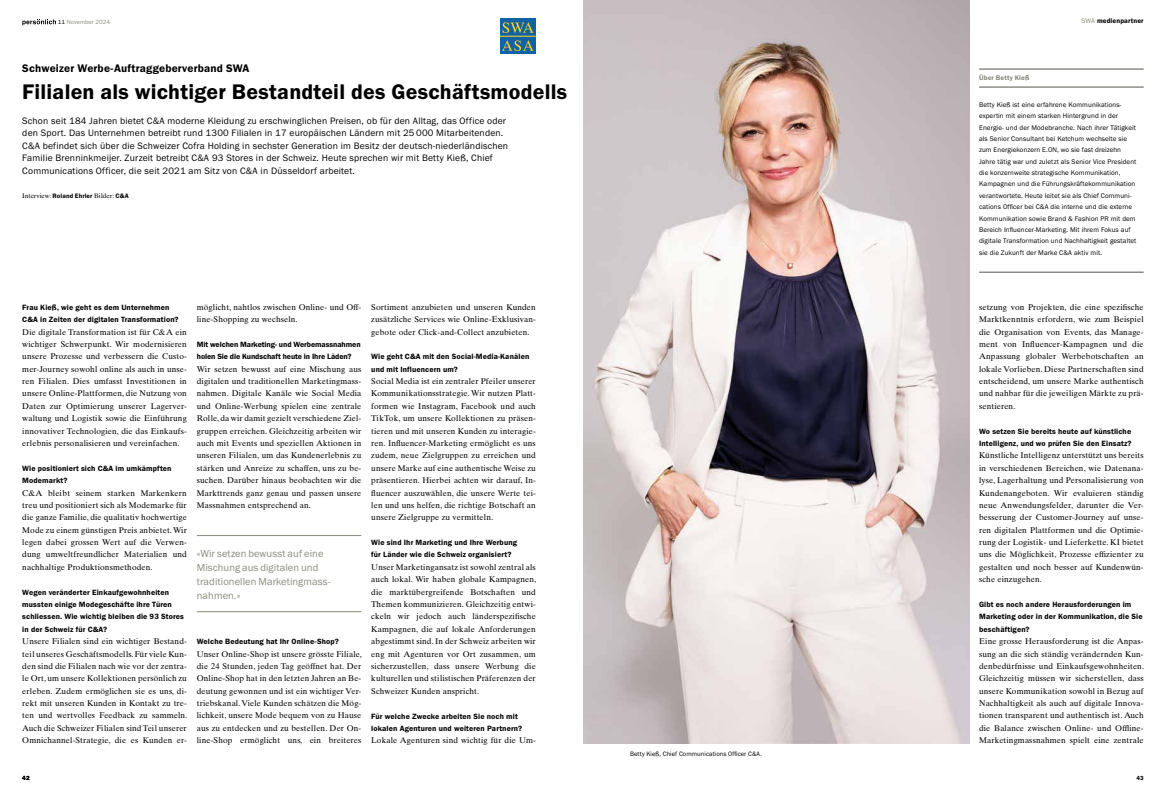
<style>
.page{position:relative;width:1166px;height:794px;background:#fff}
.page>*{position:absolute;margin:0;border:0;box-sizing:border-box;transform-origin:0 0}
.t1{font:21.88px "Franklin Gothic URW Dem";letter-spacing:.01em;color:#000}
.t2{font:11.38px "Franklin Gothic URW Dem";letter-spacing:.015em;color:#000}
.t3{font:10.5px/14px "Franklin Gothic URW Boo";letter-spacing:.01em;color:#8a8b7c}
.t4{font:9.62px/12.3px "Franklin Gothic URW Boo";letter-spacing:.02em;color:#000}
.t5{font:8.31px/12.3px "Times Ten Pro";letter-spacing:.015em;color:#000;text-align:justify}
.t6{font:7.88px/12.3px "Franklin Gothic URW Dem";letter-spacing:.015em;color:#000}
.t7{font:7.88px/12.3px "Franklin Gothic URW Dem";letter-spacing:-.01em;color:#000}
.t8{font:7px/11.4px "Franklin Gothic URW Boo";letter-spacing:.015em;color:#000}
.t9{font:7px "Franklin Gothic URW Dem";letter-spacing:.015em;color:#000}
.t10{font:7px "Franklin Gothic URW Dem";letter-spacing:.015em;color:#8a8b7c}
.t11{font:6.56px "Franklin Gothic URW Boo";letter-spacing:.01em;color:#000}
.t12{font:6.56px "Times Ten Pro";color:#000}
.t13{font:6.12px "Franklin Gothic URW Boo";letter-spacing:.015em;color:#8a8b7c}
.t14{font:6.12px "Franklin Gothic URW Dem";color:#000}
.s1{color:#000}
.s2{font-family:"Franklin Gothic URW Dem"}
.s3{font-family:"Franklin Gothic URW Boo";color:#8a8b7c}
</style>
<div class="page">
<svg style="left:22px;top:19px;width:34px;height:6px"></svg>
<div style="left:500px;top:18px;width:36px;height:36px;background:#1163a3"></div>
<svg style="left:502px;top:22px;width:31px;height:11px"></svg>
<svg style="left:502px;top:40px;width:32px;height:11px"></svg>
<hr style="left:500px;top:36px;width:36px;height:1px;background:#ffd61c">
<hr style="left:197px;top:535px;width:164px;height:1px;background:#8a8b7c">
<hr style="left:197px;top:611px;width:164px;height:1px;background:#8a8b7c">
<img style="left:583px;top:0;width:386px;height:743px">
<hr style="left:979px;top:272px;width:164px;height:1px;background:#57544b">
<hr style="left:979px;top:69px;width:164px;height:1px;background:#57544b">
<hr style="left:979px;top:87px;width:164px;height:1px;background:#57544b">
<p class="t13" style="left:58px;top:19px;width:54px"><span class="s1">11</span> November 2024</p>
<h2 class="t2" style="left:22px;top:61px;width:229px">Schweizer Werbe-Auftraggeberverband SWA</h2>
<h1 class="t1" style="left:22px;top:78px;width:546px">Filialen als wichtiger Bestandteil des Geschäftsmodells</h1>
<p class="t4" style="left:22px;top:114px;width:487px">Schon seit 184 Jahren bietet C&amp;A moderne Kleidung zu erschwinglichen Preisen, ob für den Alltag, das Office oder den Sport. Das Unternehmen betreibt rund 1300 Filialen in 17 europäischen Ländern mit 25 000 Mitarbeitenden.<br>C&amp;A befindet sich über die Schweizer Cofra Holding in sechster Generation im Besitz der deutsch-niederländischen Familie Brenninkmeijer. Zurzeit betreibt C&amp;A 93 Stores in der Schweiz. Heute sprechen wir mit Betty Kieß, Chief Communications Officer, die seit 2021 am Sitz von C&amp;A in Düsseldorf arbeitet.</p>
<p class="t12" style="left:22px;top:192px;width:108px">Interview: <span class="s2">Roland Ehrler</span> Bilder: <span class="s2">C&amp;A</span></p>
<p class="t6" style="left:22px;top:301px;width:158px">Frau Kieß, wie geht es dem Unternehmen<br>C&amp;A in Zeiten der digitalen Transformation?</p>
<p class="t5" style="left:22px;top:325px;width:166px">Die digitale Transformation ist für C&amp;A ein wichtiger Schwerpunkt. Wir modernisieren unsere Prozesse und verbessern die Custo&shy;mer-Journey sowohl online als auch in unse&shy;ren Filialen. Dies umfasst Investitionen in unsere Online-Plattformen, die Nutzung von Daten zur Optimierung unserer Lagerver&shy;waltung und Logistik sowie die Einführung innovativer Technologien, die das Einkaufs&shy;erlebnis personalisieren und vereinfachen.</p>
<p class="t6" style="left:22px;top:462px;width:151px">Wie positioniert sich C&amp;A im umkämpften<br>Modemarkt?</p>
<p class="t5" style="left:22px;top:486px;width:166px">C&amp;A bleibt seinem starken Markenkern treu und positioniert sich als Modemarke für die ganze Familie, die qualitativ hochwertige Mode zu einem günstigen Preis anbietet. Wir legen dabei grossen Wert auf die Verwen&shy;dung umweltfreundlicher Materialien und nachhaltige Produktionsmethoden.</p>
<p class="t6" style="left:22px;top:585px;width:163px">Wegen veränderter Einkaufgewohnheiten mussten einige Modegeschäfte ihre Türen schliessen. Wie wichtig bleiben die 93 Stores in der Schweiz für C&amp;A?</p>
<p class="t5" style="left:22px;top:635px;width:166px">Unsere Filialen sind ein wichtiger Bestand&shy;teil unseres Geschäftsmodells. Für viele Kun&shy;den sind die Filialen nach wie vor der zentra&shy;le Ort, um unsere Kollektionen persönlich zu erleben. Zudem ermöglichen sie es uns, di&shy;rekt mit unseren Kunden in Kontakt zu tre&shy;ten und wertvolles Feedback zu sammeln.<br>Auch die Schweizer Filialen sind Teil unserer Omnichannel-Strategie, die es Kunden er-</p>
<p class="t5" style="left:197px;top:301px;width:166px">möglicht, nahtlos zwischen Online- und Off&shy;line-Shopping zu wechseln.</p>
<p class="t7" style="left:197px;top:338px;width:165px">Mit welchen Marketing- und Werbemassnahmen holen Sie die Kundschaft heute in Ihre Läden?</p>
<p class="t5" style="left:197px;top:363px;width:166px">Wir setzen bewusst auf eine Mischung aus digitalen und traditionellen Marketingmass&shy;nahmen. Digitale Kanäle wie Social Media und Online-Werbung spielen eine zentrale Rolle, da wir damit gezielt verschiedene Ziel&shy;gruppen erreichen. Gleichzeitig arbeiten wir auch mit Events und speziellen Aktionen in unseren Filialen, um das Kundenerlebnis zu stärken und Anreize zu schaffen, uns zu be&shy;suchen. Darüber hinaus beobachten wir die Markttrends ganz genau und passen unsere Massnahmen entsprechend an.</p>
<p class="t3" style="left:197px;top:546px;width:135px">«Wir setzen bewusst auf eine<br>Mischung aus digitalen und traditionellen Marketingmass&shy;nahmen.»</p>
<p class="t6" style="left:197px;top:635px;width:143px">Welche Bedeutung hat Ihr Online-Shop?</p>
<p class="t5" style="left:197px;top:647px;width:166px">Unser Online-Shop ist unsere grösste Filiale, die 24 Stunden, jeden Tag geöffnet hat. Der Online-Shop hat in den letzten Jahren an Be&shy;deutung gewonnen und ist ein wichtiger Ver&shy;triebskanal. Viele Kunden schätzen die Mög&shy;lichkeit, unsere Mode bequem von zu Hause aus zu entdecken und zu bestellen. Der On&shy;line-Shop ermöglicht uns, ein breiteres</p>
<p class="t5" style="left:371px;top:301px;width:166px">Sortiment anzubieten und unseren Kunden zusätzliche Services wie Online-Exklusivan&shy;gebote oder Click-and-Collect anzubieten.</p>
<p class="t6" style="left:371px;top:350px;width:160px">Wie geht C&amp;A mit den Social-Media-Kanälen und mit Influencern um?</p>
<p class="t5" style="left:371px;top:375px;width:166px">Social Media ist ein zentraler Pfeiler unserer Kommunikationsstrategie. Wir nutzen Platt&shy;formen wie Instagram, Facebook und auch TikTok, um unsere Kollektionen zu präsen&shy;tieren und mit unseren Kunden zu interagie&shy;ren. Influencer-Marketing ermöglicht es uns zudem, neue Zielgruppen zu erreichen und unsere Marke auf eine authentische Weise zu präsentieren. Hierbei achten wir darauf, In&shy;fluencer auszuwählen, die unsere Werte tei&shy;len und uns helfen, die richtige Botschaft an unsere Zielgruppe zu vermitteln.</p>
<p class="t6" style="left:371px;top:536px;width:147px">Wie sind Ihr Marketing und Ihre Werbung für Länder wie die Schweiz organisiert?</p>
<p class="t5" style="left:371px;top:561px;width:166px">Unser Marketingansatz ist sowohl zentral als auch lokal. Wir haben globale Kampagnen, die marktübergreifende Botschaften und Themen kommunizieren. Gleichzeitig entwi&shy;ckeln wir jedoch auch länderspezifische Kampagnen, die auf lokale Anforderungen abgestimmt sind. In der Schweiz arbeiten wir eng mit Agenturen vor Ort zusammen, um sicherzustellen, dass unsere Werbung die kulturellen und stilistischen Präferenzen der Schweizer Kunden anspricht.</p>
<p class="t6" style="left:371px;top:709px;width:152px">Für welche Zwecke arbeiten Sie noch mit lokalen Agenturen und weiteren Partnern?</p>
<p class="t5" style="left:371px;top:734px;width:166px">Lokale Agenturen sind wichtig für die Um-</p>
<p class="t14" style="left:22px;top:774px;width:9px">42</p>
<p class="t11" style="left:630px;top:749px;width:133px">Betty Kieß, Chief Communications Officer C&amp;A.</p>
<p class="t10" style="left:979px;top:74px;width:52px">Über Betty Kieß</p>
<p class="t9" style="left:1081px;top:17px;width:64px"><span class="s3">SWA</span> medienpartner</p>
<p class="t8" style="left:979px;top:99px;width:159px">Betty Kieß ist eine erfahrene Kommunikations&shy;expertin mit einem starken Hintergrund in der Energie- und der Modebranche. Nach ihrer Tätigkeit als Senior Consultant bei Ketchum wechselte sie zum Energiekonzern E.ON, wo sie fast dreizehn Jahre tätig war und zuletzt als Senior Vice President die konzernweite strategische Kommunikation, Kampagnen und die Führungskräftekommunikation verantwortete. Heute leitet sie als Chief Communi&shy;cations Officer bei C&amp;A die interne und die externe Kommunikation sowie Brand &amp; Fashion PR mit dem Bereich Influencer-Marketing. Mit ihrem Fokus auf digitale Transformation und Nachhaltigkeit gestaltet sie die Zukunft der Marke C&amp;A aktiv mit.</p>
<p class="t5" style="left:979px;top:301px;width:166px">setzung von Projekten, die eine spezifische Marktkenntnis erfordern, wie zum Beispiel die Organisation von Events, das Manage&shy;ment von Influencer-Kampagnen und die Anpassung globaler Werbebotschaften an lokale Vorlieben. Diese Partnerschaften sind entscheidend, um unsere Marke authentisch und nahbar für die jeweiligen Märkte zu prä&shy;sentieren.</p>
<p class="t6" style="left:979px;top:425px;width:154px">Wo setzen Sie bereits heute auf künstliche<br>Intelligenz, und wo prüfen Sie den Einsatz?</p>
<p class="t5" style="left:979px;top:449px;width:166px">Künstliche Intelligenz unterstützt uns bereits in verschiedenen Bereichen, wie Datenana&shy;lyse, Lagerhaltung und Personalisierung von Kundenangeboten. Wir evaluieren ständig neue Anwendungsfelder, darunter die Ver&shy;besserung der Customer-Journey auf unse&shy;ren digitalen Plattformen und die Optimie&shy;rung der Logistik- und Lieferkette. KI bietet uns die Möglichkeit, Prozesse effizienter zu gestalten und noch besser auf Kundenwün&shy;sche einzugehen.</p>
<p class="t6" style="left:979px;top:598px;width:165px">Gibt es noch andere Herausforderungen im<br>Marketing oder in der Kommunikation, die Sie beschäftigen?</p>
<p class="t5" style="left:979px;top:635px;width:166px">Eine grosse Herausforderung ist die Anpas&shy;sung an die sich ständig verändernden Kun&shy;denbedürfnisse und Einkaufsgewohnheiten.<br>Gleichzeitig müssen wir sicherstellen, dass unsere Kommunikation sowohl in Bezug auf Nachhaltigkeit als auch auf digitale Innova&shy;tionen transparent und authentisch ist. Auch die Balance zwischen Online- und Offline-Marketingmassnahmen spielt eine zentrale</p>
<p class="t14" style="left:1136px;top:774px;width:9px">43</p>
</div>
